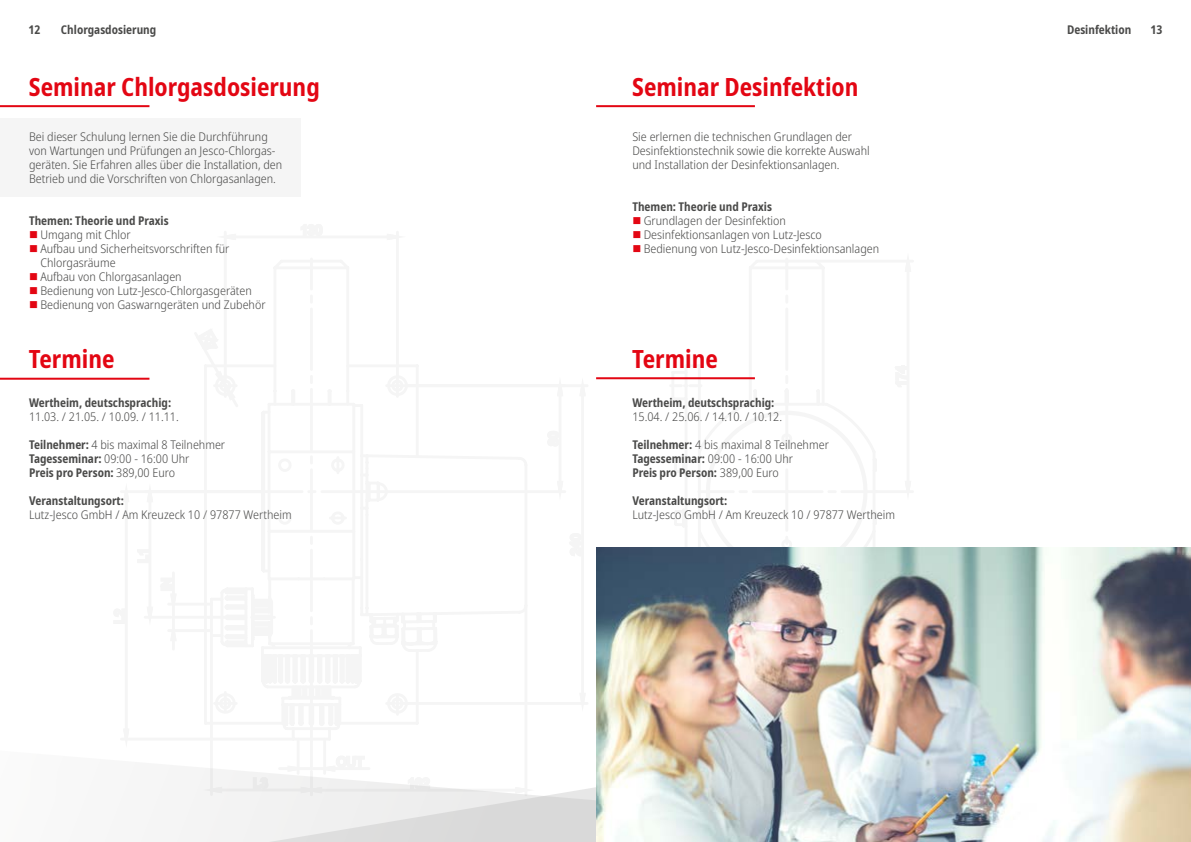
<style>
.page{position:relative;width:1191px;height:842px;background:#fff}
.page>*{position:absolute;margin:0;border:0;box-sizing:border-box;transform-origin:0 0}
.t1{font:700 condensed 25px "Noto Sans";color:#e30613}
.t2{font:300 semi-condensed 12px/14px "Noto Sans";color:#4a4a49}
.t3{font:700 condensed 12px "Noto Sans";color:#4a4a49}
.s1{font-weight:700;font-stretch:condensed}
</style>
<div class="page">
<svg style="left:177px;top:769px;width:419px;height:73px"></svg>
<div style="left:0;top:119px;width:300px;height:78px;background:#f5f5f5"></div>
<hr style="left:0;top:105px;width:149px;height:2px;background:#e30613">
<hr style="left:0;top:378px;width:149px;height:2px;background:#e30613">
<hr style="left:872px;top:531px;width:3px;height:246px;background:#bcbcbc">
<hr style="left:169px;top:603px;width:42px;height:2px;background:#bcbcbc">
<hr style="left:169px;top:629px;width:42px;height:3px;background:#bcbcbc">
<hr style="left:172px;top:573px;width:3px;height:76px;background:#bcbcbc">
<svg style="left:286px;top:770px;width:51px;height:3px"></svg>
<hr style="left:297px;top:739px;width:2px;height:34px;background:#bcbcbc">
<hr style="left:323px;top:739px;width:3px;height:34px;background:#bcbcbc">
<hr style="left:279px;top:767px;width:90px;height:3px;background:#bcbcbc">
<hr style="left:145px;top:616px;width:26px;height:3px;background:#bcbcbc">
<hr style="left:148px;top:492px;width:3px;height:125px;background:#bcbcbc">
<hr style="left:121px;top:490px;width:141px;height:3px;background:#bcbcbc">
<hr style="left:121px;top:738px;width:172px;height:2px;background:#bcbcbc">
<hr style="left:125px;top:492px;width:3px;height:247px;background:#bcbcbc">
<svg style="left:195px;top:785px;width:29px;height:10px"></svg>
<hr style="left:210px;top:635px;width:3px;height:160px;background:#bcbcbc">
<hr style="left:310px;top:771px;width:3px;height:24px;background:#bcbcbc">
<hr style="left:211px;top:788px;width:100px;height:3px;background:#bcbcbc">
<svg style="left:295px;top:785px;width:33px;height:10px"></svg>
<svg style="left:513px;top:785px;width:30px;height:10px"></svg>
<hr style="left:310px;top:773px;width:3px;height:22px;background:#bcbcbc">
<hr style="left:524px;top:605px;width:3px;height:190px;background:#bcbcbc">
<hr style="left:311px;top:789px;width:215px;height:3px;background:#bcbcbc">
<hr style="left:406px;top:384px;width:181px;height:3px;background:#bcbcbc">
<hr style="left:406px;top:702px;width:181px;height:3px;background:#bcbcbc">
<hr style="left:581px;top:386px;width:3px;height:317px;background:#bcbcbc">
<hr style="left:396px;top:232px;width:3px;height:145px;background:#bcbcbc">
<hr style="left:224px;top:232px;width:3px;height:145px;background:#bcbcbc">
<hr style="left:225px;top:235px;width:172px;height:3px;background:#bcbcbc">
<hr style="left:816px;top:260px;width:96px;height:3px;background:#bcbcbc">
<hr style="left:874px;top:490px;width:38px;height:3px;background:#bcbcbc">
<hr style="left:906px;top:261px;width:3px;height:231px;background:#bcbcbc">
<hr style="left:362px;top:490px;width:203px;height:3px;background:#bcbcbc">
<hr style="left:558px;top:386px;width:3px;height:106px;background:#bcbcbc">
<svg style="left:173px;top:329px;width:141px;height:440px"></svg>
<svg style="left:213px;top:369px;width:24px;height:34px"></svg>
<svg style="left:194px;top:329px;width:29px;height:22px"></svg>
<hr style="left:596px;top:105px;width:159px;height:2px;background:#e30613">
<hr style="left:596px;top:377px;width:159px;height:2px;background:#e30613">
<img style="left:596px;top:547px;width:595px;height:295px">
<p class="t3" style="left:1067px;top:21px;width:66px">Desinfektion</p>
<p class="t3" style="left:28px;top:21px;width:13px">12</p>
<p class="t3" style="left:61px;top:21px;width:97px">Chlorgasdosierung</p>
<p class="t3" style="left:1150px;top:21px;width:13px">13</p>
<h1 class="t1" style="left:29px;top:69px;width:292px">Seminar Chlorgasdosierung</h1>
<p class="t2" style="left:29px;top:130px;width:255px">Bei dieser Schulung lernen Sie die Durchführung von Wartungen und Prüfungen an Jesco-Chlorgas&shy;geräten. Sie Erfahren alles über die Installation, den Betrieb und die Vorschriften von Chlorgasanlagen.</p>
<p class="t3" style="left:29px;top:212px;width:141px">Themen: Theorie und Praxis</p>
<p class="t2" style="left:40px;top:228px;width:227px">Umgang mit Chlor<br>Aufbau und Sicherheitsvorschriften für<br>Chlorgasräume<br>Aufbau von Chlorgasanlagen<br>Bedienung von Lutz-Jesco-Chlorgasgeräten<br>Bedienung von Gaswarngeräten und Zubehör</p>
<h1 class="t1" style="left:29px;top:341px;width:87px">Termine</h1>
<p class="t3" style="left:29px;top:394px;width:144px">Wertheim, deutschsprachig:</p>
<p class="t2" style="left:29px;top:410px;width:151px">11.03. / 21.05. / 10.09. / 11.11.</p>
<p class="t2" style="left:29px;top:438px;width:198px"><span class="s1">Teilnehmer:</span> 4 bis maximal 8 Teilnehmer<br><span class="s1">Tagesseminar:</span> 09:00 - 16:00 Uhr<br><span class="s1">Preis pro Person:</span> 389,00 Euro</p>
<p class="t3" style="left:29px;top:492px;width:96px">Veranstaltungsort:</p>
<p class="t2" style="left:29px;top:508px;width:264px">Lutz-Jesco GmbH / Am Kreuzeck 10 / 97877 Wertheim</p>
<h1 class="t1" style="left:632px;top:69px;width:228px">Seminar Desinfektion</h1>
<p class="t2" style="left:632px;top:130px;width:239px">Sie erlernen die technischen Grundlagen der<br>Desinfektionstechnik sowie die korrekte Auswahl und Installation der Desinfektionsanlagen.</p>
<p class="t3" style="left:632px;top:198px;width:141px">Themen: Theorie und Praxis</p>
<p class="t2" style="left:643px;top:214px;width:237px">Grundlagen der Desinfektion<br>Desinfektionsanlagen von Lutz-Jesco<br>Bedienung von Lutz-Jesco-Desinfektionsanlagen</p>
<h1 class="t1" style="left:632px;top:341px;width:87px">Termine</h1>
<p class="t3" style="left:632px;top:394px;width:144px">Wertheim, deutschsprachig:</p>
<p class="t2" style="left:632px;top:410px;width:151px">15.04. / 25.06. / 14.10. / 10.12.</p>
<p class="t2" style="left:632px;top:438px;width:198px"><span class="s1">Teilnehmer:</span> 4 bis maximal 8 Teilnehmer<br><span class="s1">Tagesseminar:</span> 09:00 - 16:00 Uhr<br><span class="s1">Preis pro Person:</span> 389,00 Euro</p>
<p class="t3" style="left:632px;top:492px;width:96px">Veranstaltungsort:</p>
<p class="t2" style="left:632px;top:508px;width:264px">Lutz-Jesco GmbH / Am Kreuzeck 10 / 97877 Wertheim</p>
</div>
